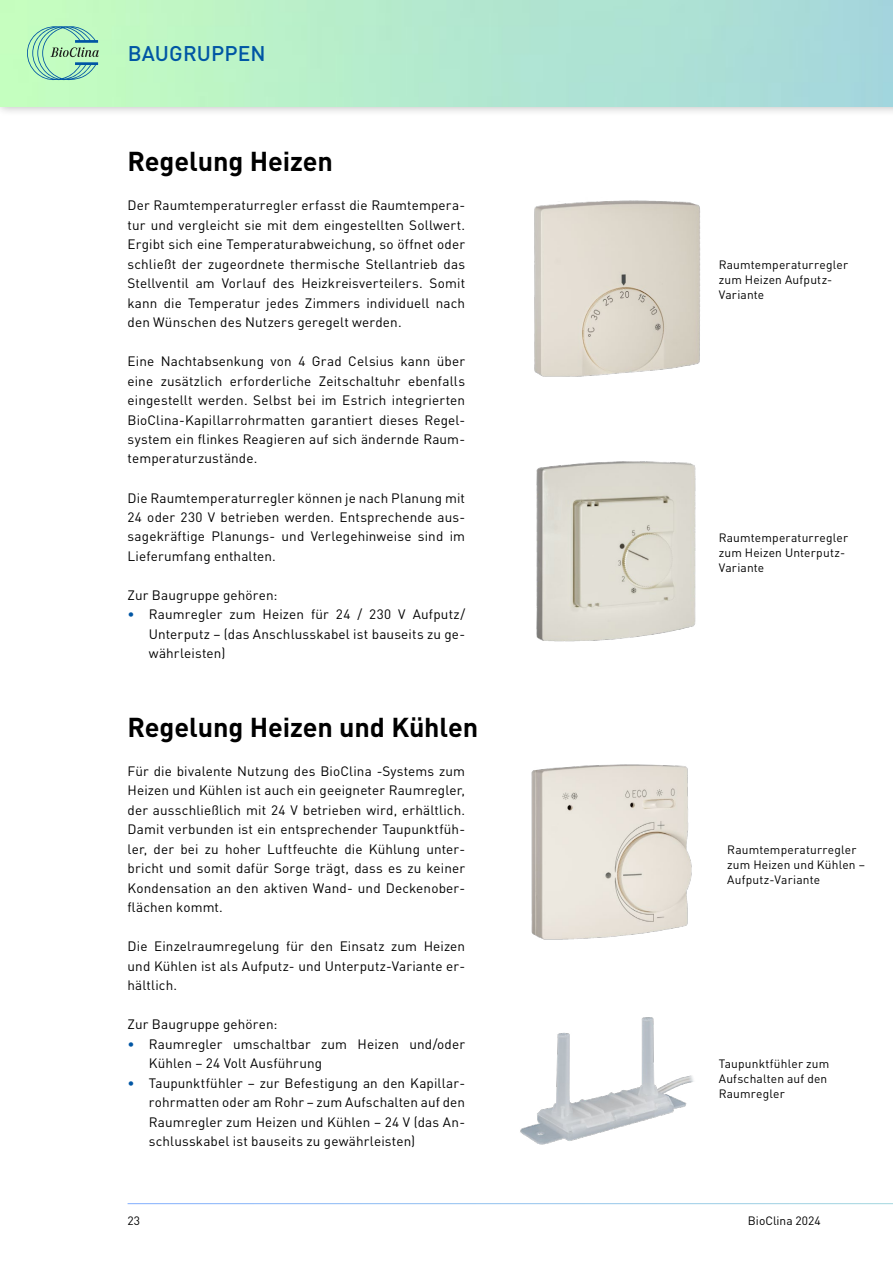
<style>
.page{position:relative;width:893px;height:1263px;background:#fff}
.page>*{position:absolute;margin:0;border:0;box-sizing:border-box;transform-origin:0 0}
.t1{font:700 27px "DIN Pro";letter-spacing:-.005em;color:#000}
.t2{font:500 21px "DIN Pro";letter-spacing:.005em;color:#0056a4}
.t3{font:13.5px/19.5px "DIN Pro";letter-spacing:.01em;color:#000;text-align:justify}
.t4{font:12px/15px "DIN Pro";letter-spacing:.015em;color:#000}
.s1{color:#0056a4}
</style>
<div class="page">
<div style="left:0;top:0;width:893px;height:117px;background:#000;opacity:.25"></div>
<img style="left:0;top:0;width:893px;height:106px">
<svg style="left:27px;top:26px;width:72px;height:54px;background:#9edab5"></svg>
<img style="left:534px;top:200px;width:167px;height:177px">
<img style="left:536px;top:461px;width:160px;height:181px">
<img style="left:531px;top:764px;width:161px;height:176px">
<img style="left:520px;top:1017px;width:174px;height:128px">
<h2 class="t2" style="left:128px;top:39px;width:140px">BAUGRUPPEN</h2>
<h1 class="t1" style="left:128px;top:143px;width:207px">Regelung Heizen</h1>
<p class="t3" style="left:128px;top:195px;width:339px">Der Raumtemperaturregler erfasst die Raumtempera&shy;tur und vergleicht sie mit dem eingestellten Sollwert.<br>Ergibt sich eine Temperaturabweichung, so öffnet oder schließt der zugeordnete thermische Stellantrieb das Stellventil am Vorlauf des Heizkreisverteilers. Somit kann die Temperatur jedes Zimmers individuell nach den Wünschen des Nutzers geregelt werden.</p>
<p class="t3" style="left:128px;top:351px;width:339px">Eine Nachtabsenkung von 4 Grad Celsius kann über eine zusätzlich erforderliche Zeitschaltuhr ebenfalls eingestellt werden. Selbst bei im Estrich integrierten BioClina-Kapillarrohrmatten garantiert dieses Regel&shy;system ein flinkes Reagieren auf sich ändernde Raum&shy;temperaturzustände.</p>
<p class="t3" style="left:128px;top:487px;width:339px">Die Raumtemperaturregler können je nach Planung mit 24 oder 230 V betrieben werden. Entsprechende aus&shy;sagekräftige Planungs- und Verlegehinweise sind im Lieferumfang enthalten.</p>
<p class="t3" style="left:128px;top:585px;width:151px">Zur Baugruppe gehören:</p>
<p class="t3" style="left:149px;top:604px;width:318px;text-indent:-21px"><span class="s1">•</span> Raumregler zum Heizen für 24 / 230 V Aufputz/ Unterputz – (das Anschlusskabel ist bauseits zu ge&shy;währleisten)</p>
<h1 class="t1" style="left:128px;top:708px;width:352px">Regelung Heizen und Kühlen</h1>
<p class="t3" style="left:128px;top:760px;width:339px">Für die bivalente Nutzung des BioClina -Systems zum Heizen und Kühlen ist auch ein geeigneter Raumregler, der ausschließlich mit 24 V betrieben wird, erhältlich.<br>Damit verbunden ist ein entsprechender Taupunktfüh&shy;ler, der bei zu hoher Luftfeuchte die Kühlung unter&shy;bricht und somit dafür Sorge trägt, dass es zu keiner Kondensation an den aktiven Wand- und Deckenober&shy;flächen kommt.</p>
<p class="t3" style="left:128px;top:936px;width:339px">Die Einzelraumregelung für den Einsatz zum Heizen und Kühlen ist als Aufputz- und Unterputz-Variante er&shy;hältlich.</p>
<p class="t3" style="left:128px;top:1014px;width:151px">Zur Baugruppe gehören:</p>
<p class="t3" style="left:149px;top:1033px;width:318px;text-indent:-21px"><span class="s1">•</span> Raumregler umschaltbar zum Heizen und/oder<br>Kühlen – 24 Volt Ausführung</p>
<p class="t3" style="left:149px;top:1072px;width:318px;text-indent:-21px"><span class="s1">•</span> Taupunktfühler – zur Befestigung an den Kapillar&shy;rohrmatten oder am Rohr – zum Aufschalten auf den Raumregler zum Heizen und Kühlen – 24 V (das An&shy;schlusskabel ist bauseits zu gewährleisten)</p>
<p class="t4" style="left:719px;top:256px;width:131px">Raumtemperaturregler zum Heizen Aufputz-<br>Variante</p>
<p class="t4" style="left:719px;top:529px;width:131px">Raumtemperaturregler zum Heizen Unterputz-<br>Variante</p>
<p class="t4" style="left:727px;top:841px;width:139px">Raumtemperaturregler zum Heizen und Kühlen –<br>Aufputz-Variante</p>
<p class="t4" style="left:719px;top:1056px;width:112px">Taupunktfühler zum<br>Aufschalten auf den<br>Raumregler</p>
<p class="t4" style="left:128px;top:1212px;width:14px">23</p>
<p class="t4" style="left:748px;top:1212px;width:74px">BioClina 2024</p>
</div>
